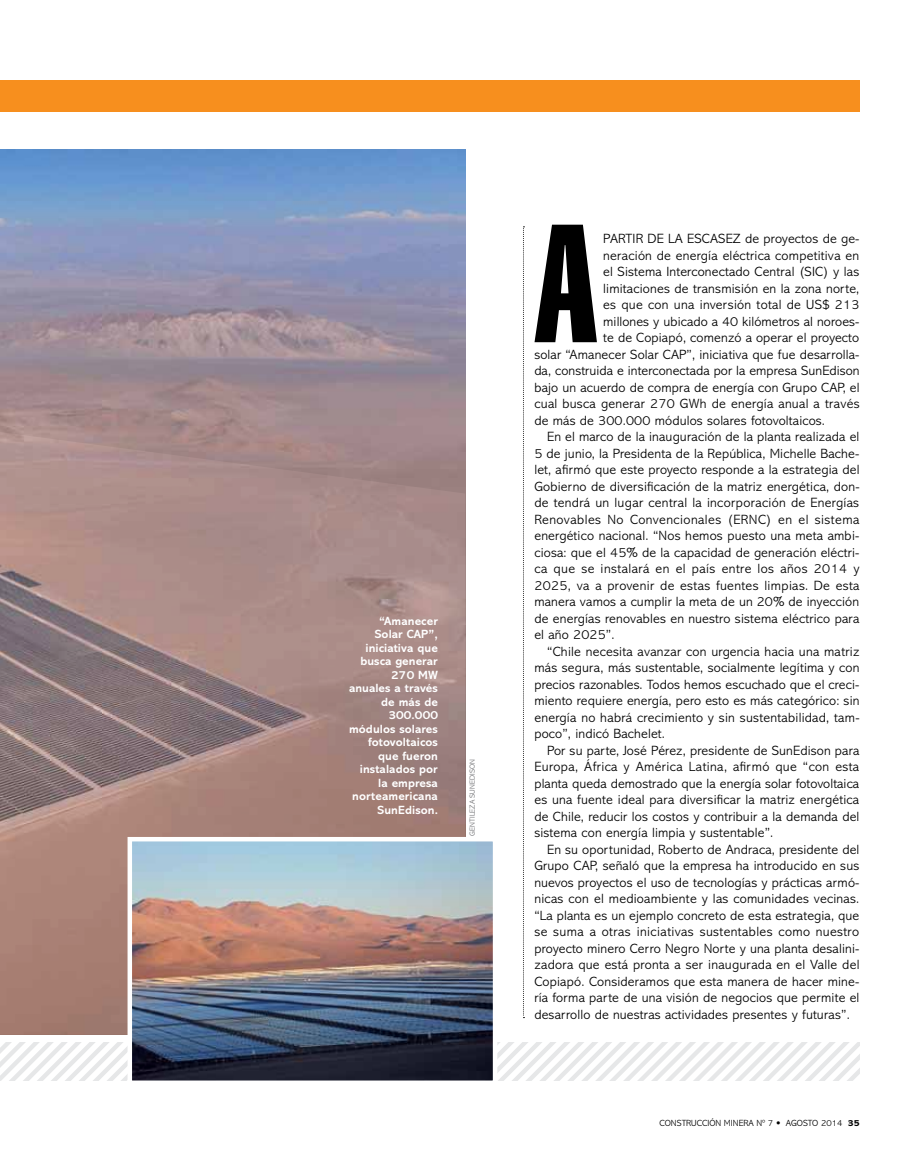
<style>
.page{position:relative;width:915px;height:1170px;background:#fff}
.page>*{position:absolute;margin:0;border:0;box-sizing:border-box;transform-origin:0 0}
.t1{font:165px "Helvetica Extra Compressed";color:#000}
.t2{font:300 13.5px/16.5px "Abadi";letter-spacing:.01em;color:#000;text-align:justify}
.t3{font:700 12px/13.5px "Abadi";letter-spacing:.005em;color:#fff;text-align:right}
.t4{font:300 9px "Abadi";color:#000}
.t5{font:300 7.5px "Abadi";letter-spacing:.005em;color:#6d6e71}
.s1{font-family:"Frutiger";font-weight:700}
.s2{font-weight:800}
</style>
<div class="page">
<svg style="left:523px;top:226px;width:1px;height:792px"></svg>
<img style="left:0;top:150px;width:465px;height:277px">
<img style="left:0;top:427px;width:465px;height:607px">
<div style="left:0;top:80px;width:859px;height:32px;background:#f78f1e"></div>
<svg style="left:0;top:1042px;width:858px;height:38px"></svg>
<img style="left:132px;top:841px;width:360px;height:238px">
<div style="left:127px;top:836px;width:370px;height:248px;border:4px solid #fff"></div>
<p class="t3" style="left:349px;top:614px;width:90px">“Amanecer<br>Solar CAP”, iniciativa que busca generar<br>270 MW anuales a través de más de<br>300.000 módulos solares fotovoltaicos que fueron instalados por la empresa norteamericana<br>SunEdison.</p>
<p class="t5" style="left:468px;top:835px;width:78px;rotate:-90deg">Gentileza SunEdison</p>
<h1 class="t1" style="left:535px;top:184px;width:63px">A</h1>
<p class="t2" style="left:603px;top:230px;width:258px">partir de la escasez de proyectos de ge-</p>
<p class="t2" style="left:603px;top:247px;width:257px">neración de energía eléctrica competitiva en</p>
<p class="t2" style="left:603px;top:263px;width:257px">el Sistema Interconectado Central (SIC) y las</p>
<p class="t2" style="left:603px;top:280px;width:257px">limitaciones de transmisión en la zona norte,</p>
<p class="t2" style="left:603px;top:296px;width:257px">es que con una inversión total de US$ 213</p>
<p class="t2" style="left:603px;top:313px;width:257px">millones y ubicado a 40 kilómetros al noroes-</p>
<p class="t2" style="left:603px;top:329px;width:257px">te de Copiapó, comenzó a operar el proyecto</p>
<p class="t2" style="left:534px;top:346px;width:326px">solar “Amanecer Solar CAP”, iniciativa que fue desarrolla-</p>
<p class="t2" style="left:534px;top:362px;width:326px">da, construida e interconectada por la empresa SunEdison</p>
<p class="t2" style="left:534px;top:379px;width:326px">bajo un acuerdo de compra de energía con Grupo CAP, el</p>
<p class="t2" style="left:534px;top:395px;width:326px">cual busca generar 270 GWh de energía anual a través</p>
<p class="t2" style="left:534px;top:412px;width:292px">de más de 300.000 módulos solares fotovoltaicos.</p>
<p class="t2" style="left:547px;top:428px;width:314px">En el marco de la inauguración de la planta realizada el</p>
<p class="t2" style="left:534px;top:445px;width:326px">5 de junio, la Presidenta de la República, Michelle Bache-</p>
<p class="t2" style="left:534px;top:461px;width:326px">let, afirmó que este proyecto responde a la estrategia del</p>
<p class="t2" style="left:534px;top:478px;width:326px">Gobierno de diversificación de la matriz energética, don-</p>
<p class="t2" style="left:534px;top:494px;width:326px">de tendrá un lugar central la incorporación de Energías</p>
<p class="t2" style="left:534px;top:511px;width:208px">Renovables No Convencionales (ERNC</p>
<p class="t2" style="left:534px;top:511px;width:326px;text-indent:232px">) en el sistema energético nacional. “Nos hemos puesto una meta ambi&shy;ciosa: que el 45% de la capacidad de generación eléctri&shy;ca que se instalará en el país entre los años 2014 y 2025, va a provenir de estas fuentes limpias. De esta manera vamos a cumplir la meta de un 20% de inyección de energías renovables en nuestro sistema eléctrico para el año 2025”.</p>
<p class="t2" style="left:534px;top:643px;width:326px;text-indent:13px">“Chile necesita avanzar con urgencia hacia una matriz más segura, más sustentable, socialmente legítima y con precios razonables. Todos hemos escuchado que el creci&shy;miento requiere energía, pero esto es más categórico: sin energía no habrá crecimiento y sin sustentabilidad, tam&shy;poco”, indicó Bachelet.</p>
<p class="t2" style="left:534px;top:742px;width:326px;text-indent:13px">Por su parte, José Pérez, presidente de SunEdison para Europa, África y América Latina, afirmó que “con esta planta queda demostrado que la energía solar fotovoltaica es una fuente ideal para diversificar la matriz energética de Chile, reducir los costos y contribuir a la demanda del sistema con energía limpia y sustentable”.</p>
<p class="t2" style="left:534px;top:841px;width:326px;text-indent:13px">En su oportunidad, Roberto de Andraca, presidente del Grupo CAP, señaló que la empresa ha introducido en sus nuevos proyectos el uso de tecnologías y prácticas armó&shy;nicas con el medioambiente y las comunidades vecinas. “La planta es un ejemplo concreto de esta estrategia, que se suma a otras iniciativas sustentables como nuestro proyecto minero Cerro Negro Norte y una planta desalini&shy;zadora que está pronta a ser inaugurada en el Valle del Copiapó. Consideramos que esta manera de hacer mine&shy;ría forma parte de una visión de negocios que permite el desarrollo de nuestras actividades presentes y futuras”.</p>
<p class="t4" style="left:659px;top:1118px;width:201px">construcción minera nº 7 <span class="s1">•</span> agosto 2014 <span class="s2">35</span></p>
</div>
